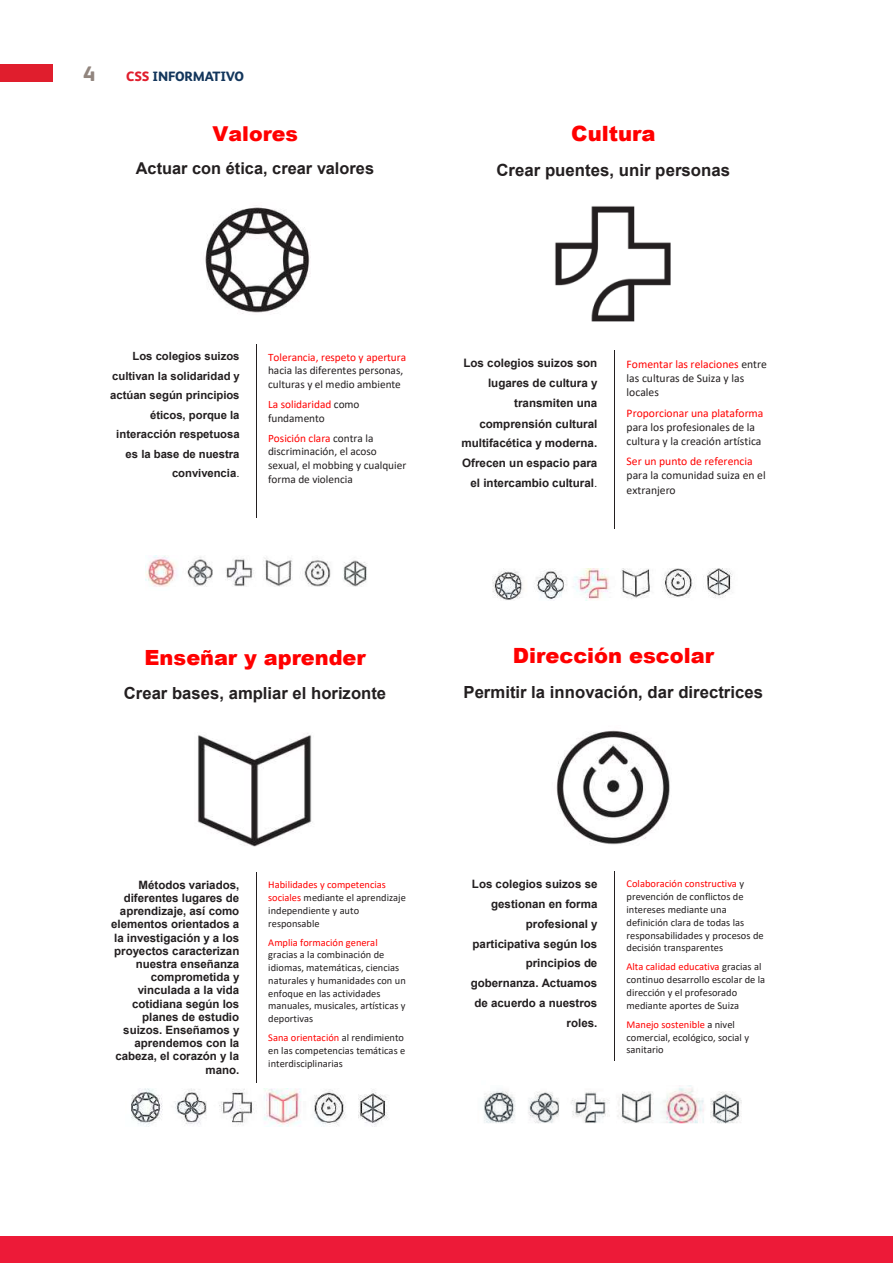
<style>
.page{position:relative;width:893px;height:1263px;background:#fff}
.page>*{position:absolute;margin:0;border:0;box-sizing:border-box;transform-origin:0 0}
.t1{font:900 21.15px "Arial";color:#f00}
.t2{font:900 21px "Arial";color:#f00}
.t3{font:800 21px "FS Albert";color:#91857e}
.t4{font:900 20.85px "Arial";color:#f00}
.t5{font:900 20.55px "Arial";color:#f00}
.t6{font:700 16.8px "Arial";color:#231f20}
.t7{font:700 16.65px "Arial";color:#231f20}
.t8{font:700 16.35px "Arial";color:#231f20}
.t9{font:800 13.5px "FS Albert";letter-spacing:-.01em;color:#13365c}
.t10{font:700 11.55px/13.2px "Arial";color:#231f20;text-align:right}
.t11{font:11.55px/14.1px "Calibri";color:#231f20}
.t12{font:11.55px "Calibri";color:#f00}
.t13{font:11.25px/13.6px "Calibri";color:#231f20}
.t14{font:700 11.25px/19.4px "Arial";color:#231f20;text-align:right}
.t15{font:11.25px "Calibri";color:#f00}
.t16{font:10.35px/12.8px "Calibri";color:#231f20}
.t17{font:10.35px "Calibri";color:#f00}
.s1{color:#e01e2d}
.s2{font-weight:400}
.s3{color:#f00}
</style>
<div class="page">
<div style="left:0;top:64px;width:53px;height:18px;background:#e01e2d"></div>
<hr style="left:256px;top:344px;width:1px;height:174px;background:#231f20">
<img style="left:145px;top:555px;width:222px;height:32px">
<img style="left:205px;top:207px;width:106px;height:107px">
<hr style="left:614px;top:351px;width:1px;height:178px;background:#231f20">
<img style="left:493px;top:568px;width:240px;height:32px">
<img style="left:555px;top:206px;width:116px;height:116px">
<hr style="left:256px;top:872px;width:1px;height:210px;background:#231f20">
<img style="left:131px;top:1089px;width:257px;height:37px">
<img style="left:197px;top:733px;width:116px;height:114px">
<hr style="left:614px;top:871px;width:1px;height:191px;background:#231f20">
<img style="left:556px;top:730px;width:114px;height:115px">
<img style="left:484px;top:1085px;width:258px;height:39px">
<div style="left:0;top:1236px;width:893px;height:27px;background:#ed1a38"></div>
<h2 class="t3" style="left:83px;top:61px;width:13px">4</h2>
<h3 class="t9" style="left:126px;top:68px;width:119px"><span class="s1">CSS</span> INFORMATIVO</h3>
<h3 class="t5" style="left:213px;top:118px;width:87px">Valores</h3>
<h3 class="t8" style="left:136px;top:158px;width:240px">Actuar con ética, crear valores</h3>
<h1 class="t1" style="left:571px;top:118px;width:86px">Cultura</h1>
<h3 class="t6" style="left:496px;top:159px;width:235px">Crear puentes, unir personas</h3>
<p class="t14" style="left:110px;top:347px;width:131px">Los colegios suizos cultivan la solidaridad y actúan según principios éticos, porque la interacción respetuosa es la base de nuestra convivencia<span class="s2">.</span></p>
<p class="t15" style="left:268px;top:349px;width:140px">Tolerancia, respeto y apertura</p>
<p class="t13" style="left:268px;top:364px;width:137px">hacia las diferentes personas, culturas y el medio ambiente</p>
<p class="t13" style="left:268px;top:397px;width:93px"><span class="s3">La solidaridad</span> como fundamento</p>
<p class="t13" style="left:268px;top:431px;width:140px"><span class="s3">Posición clara</span> contra la discriminación, el acoso sexual, el mobbing y cualquier forma de violencia</p>
<p class="t10" style="left:461px;top:354px;width:138px;line-height:20px">Los colegios suizos son lugares de cultura y transmiten una comprensión cultural multifacética y moderna.<br>Ofrecen un espacio para el intercambio cultural<span class="s2">.</span></p>
<p class="t11" style="left:627px;top:357px;width:142px"><span class="s3">Fomentar las relaciones</span> entre las culturas de Suiza y las locales</p>
<p class="t12" style="left:627px;top:405px;width:138px">Proporcionar una plataforma</p>
<p class="t11" style="left:627px;top:420px;width:136px">para los profesionales de la cultura y la creación artística</p>
<p class="t12" style="left:627px;top:453px;width:128px">Ser un punto de referencia</p>
<p class="t11" style="left:627px;top:468px;width:141px">para la comunidad suiza en el extranjero</p>
<h3 class="t4" style="left:144px;top:642px;width:223px">Enseñar y aprender</h3>
<h3 class="t7" style="left:124px;top:682px;width:264px">Crear bases, ampliar el horizonte</h3>
<h2 class="t2" style="left:513px;top:640px;width:203px">Dirección escolar</h2>
<h3 class="t7" style="left:463px;top:681px;width:301px">Permitir la innovación, dar directrices</h3>
<p class="t10" style="left:111px;top:879px;width:130px">Métodos variados, diferentes lugares de aprendizaje, así como elementos orientados a la investigación y a los proyectos caracterizan nuestra enseñanza comprometida y vinculada a la vida cotidiana según los planes de estudio suizos. Enseñamos y aprendemos con la cabeza, el corazón y la mano.</p>
<p class="t16" style="left:268px;top:878px;width:139px"><span class="s3">Habilidades y competencias sociales</span> mediante el aprendizaje independiente y auto responsable</p>
<p class="t17" style="left:268px;top:935px;width:111px">Amplia formación general</p>
<p class="t16" style="left:268px;top:948px;width:139px">gracias a la combinación de idiomas, matemáticas, ciencias naturales y humanidades con un enfoque en las actividades manuales, musicales, artísticas y deportivas</p>
<p class="t16" style="left:268px;top:1031px;width:138px"><span class="s3">Sana orientación</span> al rendimiento en las competencias temáticas e interdisciplinarias</p>
<p class="t10" style="left:471px;top:874px;width:128px;line-height:19.8px">Los colegios suizos se gestionan en forma profesional y participativa según los principios de gobernanza. Actuamos de acuerdo a nuestros roles.</p>
<p class="t16" style="left:627px;top:877px;width:139px"><span class="s3">Colaboración constructiva</span> y prevención de conflictos de intereses mediante una definición clara de todas las responsabilidades y procesos de decisión transparentes</p>
<p class="t16" style="left:627px;top:960px;width:140px"><span class="s3">Alta calidad educativa</span> gracias al continuo desarrollo escolar de la dirección y el profesorado mediante aportes de Suiza</p>
<p class="t16" style="left:627px;top:1017px;width:124px"><span class="s3">Manejo sostenible</span> a nivel comercial, ecológico, social y sanitario</p>
</div>
